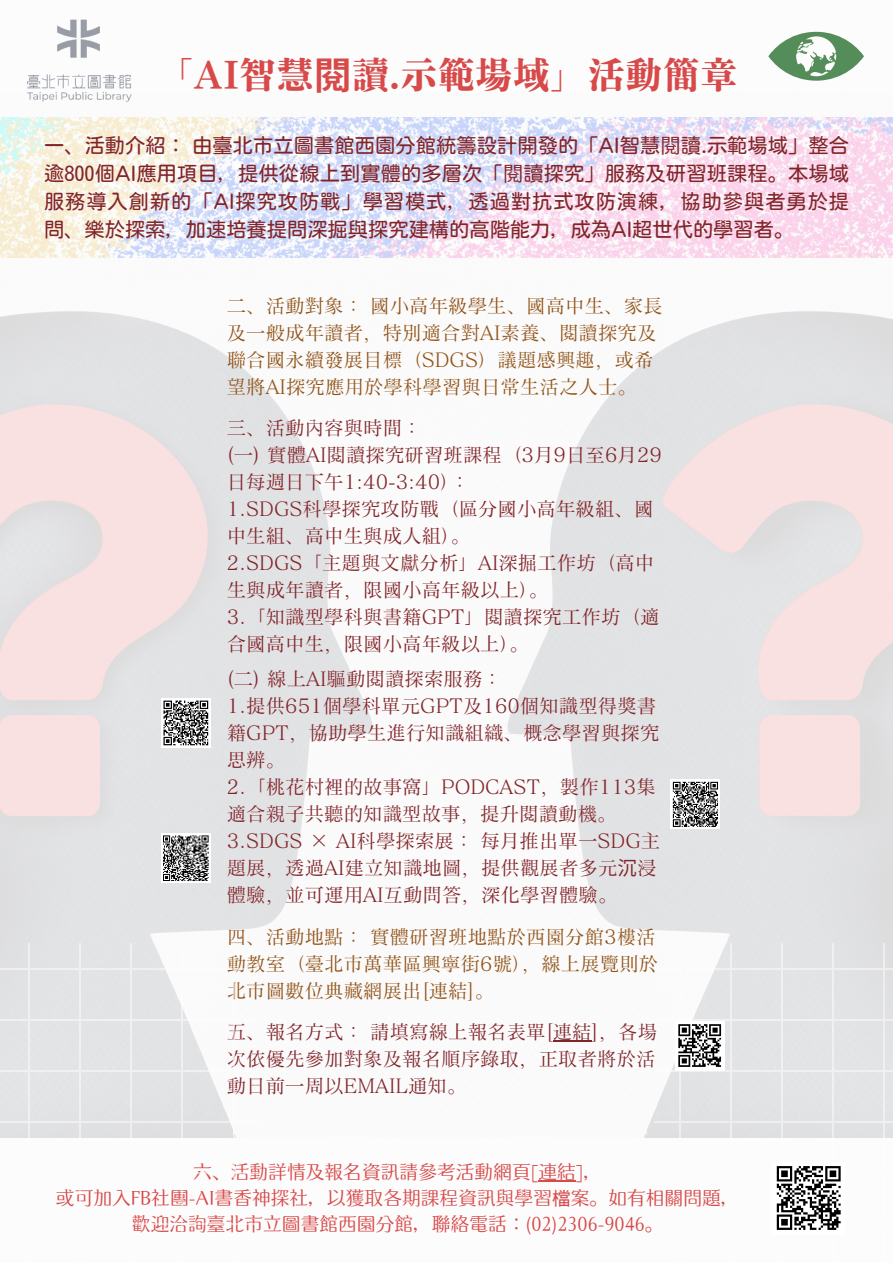
<style>
.page{position:relative;width:893px;height:1263px;background:#fff}
.page>*{position:absolute;margin:0;border:0;box-sizing:border-box;transform-origin:0 0}
.t1{font:37.5px "Motoya Mincho Std W6";color:#d84949}
.t2{font:20.25px/28.1px "Motoya Maru Std W3";color:#82252a;text-align:justify}
.t3{font:19.5px/27px "Matisse V Pro M";color:#82252a}
.t4{font:19.5px/27px "Matisse V Pro M";color:#925318}
.t5{font:18.75px "Motoya Arata Std W2 b";color:#d84949}
.s1{font-family:"Noto Sans CJ Ksc";font-weight:700}
.s2{font-family:"Noto Sans CJ Ksc"}
.s3{font-family:"Wen Quan Yi Micro Hei"}
</style>
<div class="page">
<img style="left:0;top:257px;width:893px;height:881px">
<img style="left:0;top:117px;width:893px;height:140px">
<hr style="left:883px;top:943px;width:1px;height:320px;background:#fff">
<hr style="left:832px;top:943px;width:1px;height:320px;background:#fff">
<hr style="left:781px;top:943px;width:1px;height:320px;background:#fff">
<hr style="left:730px;top:943px;width:1px;height:320px;background:#fff">
<hr style="left:679px;top:943px;width:1px;height:320px;background:#fff">
<hr style="left:654px;top:1121px;width:239px;height:1px;background:#fff">
<hr style="left:654px;top:1070px;width:239px;height:1px;background:#fff">
<hr style="left:654px;top:1019px;width:239px;height:1px;background:#fff">
<hr style="left:654px;top:968px;width:239px;height:1px;background:#fff">
<img style="left:27px;top:19px;width:105px;height:83px">
<svg style="left:768px;top:32px;width:96px;height:49px"></svg>
<hr style="left:553px;top:1040px;width:39px;height:2px;background:#82252a">
<hr style="left:538px;top:1180px;width:38px;height:2px;background:#d84949">
<div style="left:161px;top:698px;width:50px;height:50px;background:#fff"></div>
<svg style="left:163px;top:700px;width:46px;height:46px"></svg>
<div style="left:670px;top:780px;width:50px;height:49px;background:#fff"></div>
<svg style="left:672px;top:781px;width:46px;height:46px"></svg>
<div style="left:161px;top:833px;width:50px;height:50px;background:#fff"></div>
<svg style="left:163px;top:835px;width:46px;height:46px;background:#7e7e7e"></svg>
<div style="left:675px;top:1021px;width:49px;height:49px;background:#fff"></div>
<svg style="left:678px;top:1024px;width:43px;height:43px"></svg>
<svg style="left:776px;top:1166px;width:65px;height:64px"></svg>
<hr style="left:233px;top:943px;width:1px;height:320px;background:#fff">
<hr style="left:182px;top:943px;width:1px;height:320px;background:#fff">
<hr style="left:131px;top:943px;width:1px;height:320px;background:#fff">
<hr style="left:80px;top:943px;width:1px;height:320px;background:#fff">
<hr style="left:29px;top:943px;width:1px;height:320px;background:#fff">
<hr style="left:0;top:1121px;width:259px;height:1px;background:#fff">
<hr style="left:0;top:1070px;width:259px;height:1px;background:#fff">
<hr style="left:0;top:1019px;width:259px;height:1px;background:#fff">
<hr style="left:0;top:968px;width:259px;height:1px;background:#fff">
<p class="t1" style="left:155px;top:56px;width:584px">「AI智慧<span class="s1">閱</span>讀.示範場域」活動簡章</p>
<p class="t2" style="left:44px;top:131px;width:806px">一、活動介紹：由臺北市立圖書館西園分館統籌設計開發的「AI智慧<span class="s2">閱</span>讀.示範場域」整合逾800個AI應用項目，提供從線上到實體的多層次「<span class="s2">閱</span>讀探究」服務及研習班課程。本場域服務導入創新的「AI探究攻防戰」學習模式，透過對抗式攻防演練，協助參與者勇於提問、樂於探索，加速培養提問深掘與探究建構的高階能力，成為AI超世代的學習者。</p>
<h1 class="t4" style="left:227px;top:292px;width:437px">二、活動對象：國小高年級學生、國高中生、家長及一般成年讀者，特別適合對AI素養、閱讀探究及聯合國永續發展目標（SDGS）議題感興趣，或希望將AI探究應用於學科學習與日常生活之人士。</h1>
<p class="t3" style="left:227px;top:414px;width:196px">三、活動內容與時間：</p>
<p class="t3" style="left:227px;top:441px;width:437px">(一) 實體AI閱讀探究研習班課程（3月9日至6月29日每週日下午1:40-3:40）：</p>
<p class="t3" style="left:227px;top:495px;width:428px">1.SDGS科學探究攻防戰（區分國小高年級組、國中生組、高中生與成人組）。</p>
<p class="t3" style="left:227px;top:549px;width:429px">2.SDGS「主題與文獻分析」AI深掘工作坊（高中生與成年讀者，限國小高年級以上）。</p>
<p class="t3" style="left:227px;top:603px;width:434px">3.「知識型學科與書籍GPT」閱讀探究工作坊（適合國高中生，限國小高年級以上）。</p>
<p class="t3" style="left:227px;top:665px;width:277px">(二) 線上AI驅動閱讀探索服務：</p>
<p class="t3" style="left:227px;top:692px;width:434px">1.提供651個學科單元GPT及160個知識型得獎書籍GPT，協助學生進行知識組織、概念學習與探究思辨。</p>
<p class="t3" style="left:227px;top:773px;width:430px">2.「桃花村裡的故事窩」PODCAST，製作113集適合親子共聽的知識型故事，提升閱讀動機。</p>
<p class="t3" style="left:227px;top:827px;width:435px">3.SDGS × AI科學探索展：每月推出單一SDG主題展，透過AI建立知識地圖，提供觀展者多元<span class="s2">沉</span>浸體驗，並可運用AI互動問答，深化學習體驗。</p>
<p class="t4" style="left:227px;top:923px;width:433px">四、活動地點：實體研習班地點於西園分館3樓活動教室（臺北市萬華區興寧街6號），線上展覽則於北市圖數位典藏網展出[連結]。</p>
<p class="t3" style="left:227px;top:1018px;width:432px;text-align:justify">五、報名方式：請填寫線上報名表單[連結]，各場次依優先參加對象及報名順序錄取，正取者將於活動日前一周以EMAIL通知。</p>
<p class="t5" style="left:193px;top:1163px;width:410px">六、活動詳情及報名資訊請參考活動網頁[連結]，</p>
<p class="t5" style="left:56px;top:1189px;width:685px">或可加入FB社團-AI書香神探社，以獲取各期課程資訊與學習<span class="s3">檔</span>案。如有相關問題，</p>
<p class="t5" style="left:132px;top:1215px;width:533px">歡迎洽詢臺北市立圖書館西園分館，聯絡電話：(02)2306-9046。</p>
</div>
